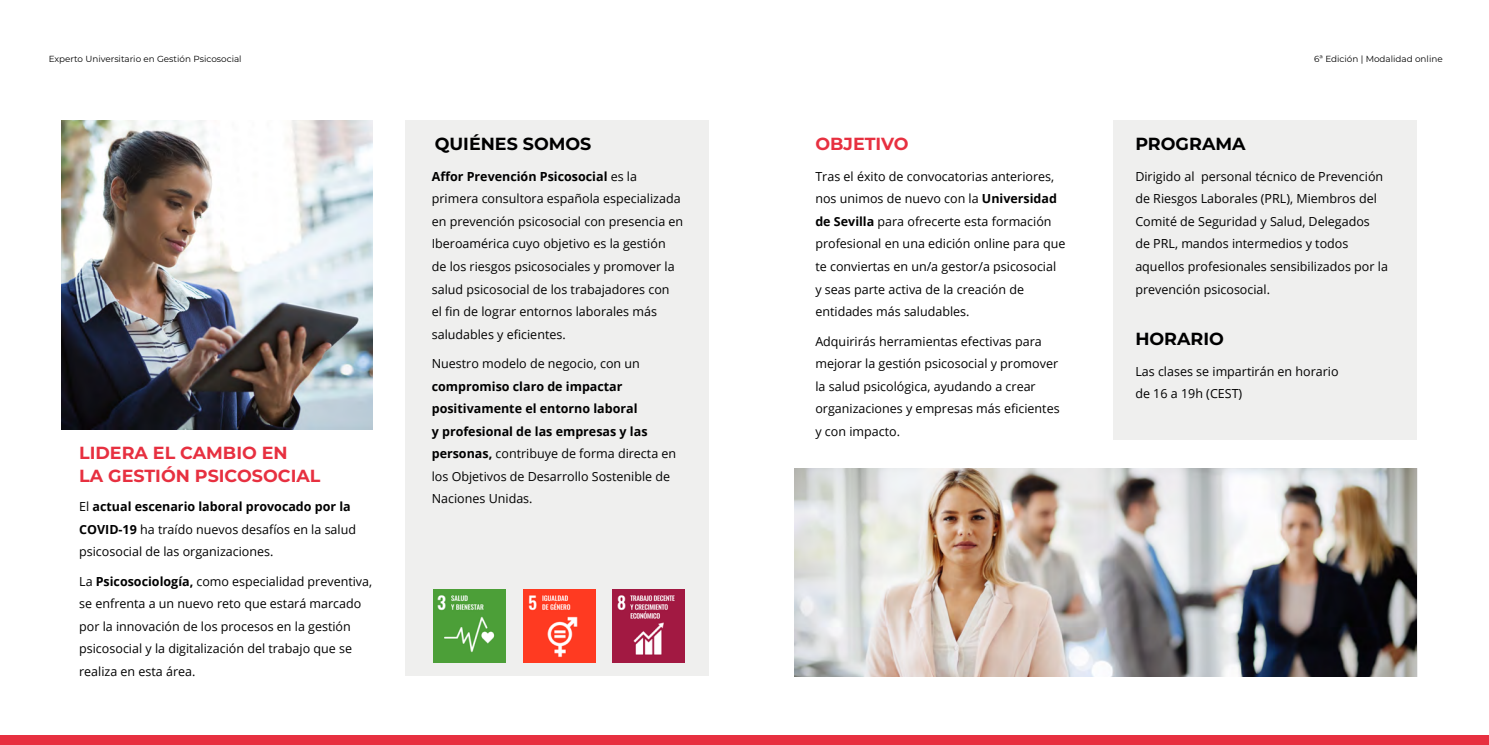
<style>
.page{position:relative;width:1489px;height:745px;background:#fff}
.page>*{position:absolute;margin:0;border:0;box-sizing:border-box;transform-origin:0 0}
.t1{font:700 17.5px/22.5px "Montserrat";color:#e73040}
.t2{font:700 17.5px "Montserrat";color:#000}
.t3{font:12.5px/22.5px "Open Sans";color:#000}
.t4{font:700 12.5px/22.5px "Open Sans";color:#000}
.t5{font:8.88px "Montserrat";color:#000}
.s1{font-weight:700}
.s2{font-weight:400}
</style>
<div class="page">
<div style="left:0;top:734px;width:1488px;height:10px;background:#e73040"></div>
<div style="left:406px;top:120px;width:303px;height:555px;background:#efefee"></div>
<img style="left:794px;top:468px;width:622px;height:208px">
<img style="left:61px;top:120px;width:311px;height:309px">
<div style="left:1113px;top:120px;width:303px;height:319px;background:#efefee"></div>
<img style="left:433px;top:589px;width:73px;height:73px">
<img style="left:523px;top:589px;width:72px;height:73px">
<img style="left:612px;top:589px;width:72px;height:73px">
<p class="t5" style="left:49px;top:53px;width:194px">Experto Universitario en Gestión Psicosocial</p>
<p class="t5" style="left:1314px;top:53px;width:130px">6ª Edición | Modalidad online</p>
<h1 class="t1" style="left:79px;top:440px;width:243px">LIDERA EL CAMBIO EN<br>LA GESTIÓN PSICOSOCIAL</h1>
<p class="t3" style="left:79px;top:494px;width:278px">El <span class="s1">actual escenario laboral provocado por la<br>COVID-19</span> ha traído nuevos desafíos en la salud psicosocial de las organizaciones.</p>
<p class="t3" style="left:79px;top:569px;width:294px">La <span class="s1">Psicosociología,</span> como especialidad preventiva, se enfrenta a un nuevo reto que estará marcado por la innovación de los procesos en la gestión psicosocial y la digitalización del trabajo que se realiza en esta área.</p>
<h1 class="t2" style="left:435px;top:131px;width:158px">QUIÉNES SOMOS</h1>
<h1 class="t1" style="left:815px;top:132px;width:95px">OBJETIVO</h1>
<h1 class="t2" style="left:1135px;top:131px;width:112px">PROGRAMA</h1>
<p class="t3" style="left:432px;top:165px;width:253px"><span class="s1">Affor Prevención Psicosocial</span> es la primera consultora española especializada en prevención psicosocial con presencia en Iberoamérica cuyo objetivo es la gestión de los riesgos psicosociales y promover la salud psicosocial de los trabajadores con<br>el fin de lograr entornos laborales más saludables y eficientes.</p>
<p class="t3" style="left:432px;top:352px;width:209px">Nuestro modelo de negocio, con un</p>
<p class="t4" style="left:432px;top:374px;width:246px">compromiso claro de impactar positivamente el entorno laboral<br>y profesional de las empresas y las personas, <span class="s2">contribuye de forma directa en los Objetivos de Desarrollo Sostenible de Naciones Unidas.</span></p>
<p class="t3" style="left:815px;top:165px;width:251px">Tras el éxito de convocatorias anteriores, nos unimos de nuevo con la <span class="s1">Universidad de Sevilla</span> para ofrecerte esta formación profesional en una edición online para que te conviertas en un/a gestor/a psicosocial y seas parte activa de la creación de entidades más saludables.</p>
<p class="t3" style="left:815px;top:329px;width:246px">Adquirirás herramientas efectivas para mejorar la gestión psicosocial y promover la salud psicológica, ayudando a crear organizaciones y empresas más eficientes y con impacto.</p>
<p class="t3" style="left:1135px;top:165px;width:254px">Dirigido al personal técnico de Prevención de Riesgos Laborales (PRL), Miembros del Comité de Seguridad y Salud, Delegados<br>de PRL, mandos intermedios y todos aquellos profesionales sensibilizados por la prevención psicosocial.</p>
<h1 class="t2" style="left:1135px;top:326px;width:90px">HORARIO</h1>
<p class="t3" style="left:1135px;top:359px;width:205px">Las clases se impartirán en horario de 16 a 19h (CEST)</p>
</div>
